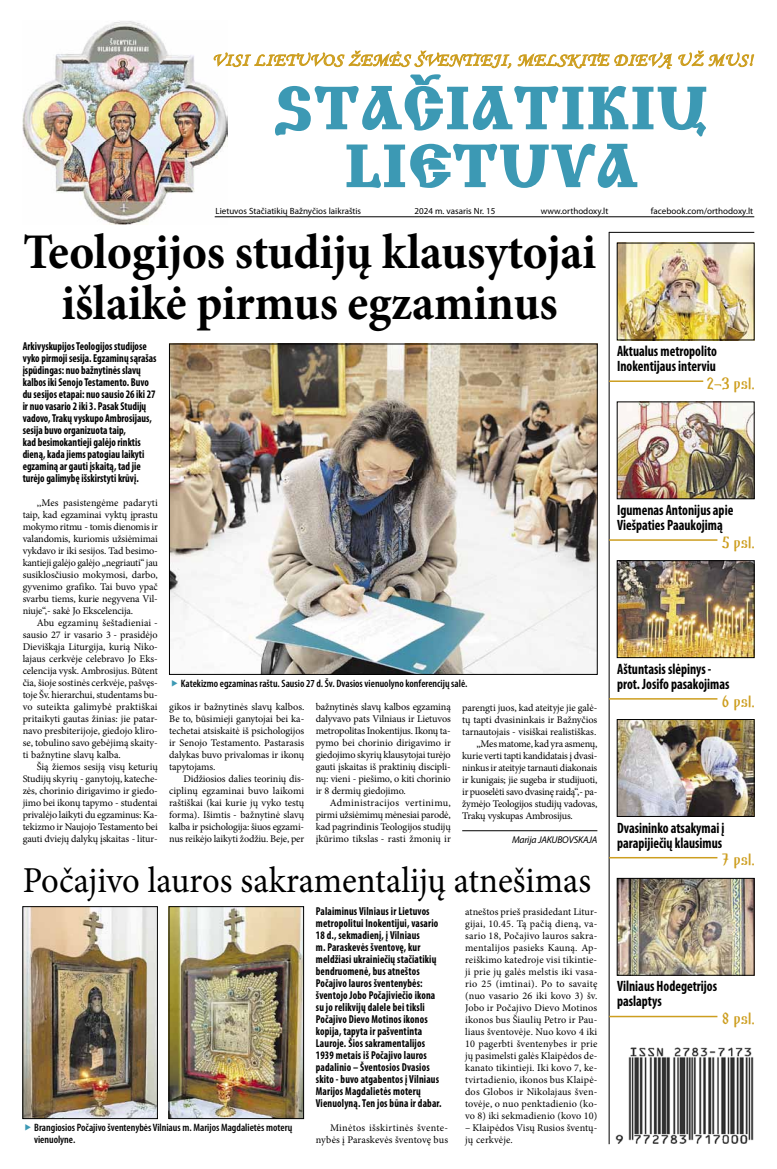
<style>
.page{position:relative;width:777px;height:1169px;background:#fff}
.page>*{position:absolute;margin:0;border:0;box-sizing:border-box;transform-origin:0 0}
.t1{font:60px/57.8px "Cyrillic Old";letter-spacing:.045em;color:#3c99b4;text-align:center}
.t2{font:700 49.8px/51.6px "Minion Pro";letter-spacing:-.005em;color:#000;text-align:center;scale:.95 1}
.t3{font:36.5px "Minion Pro";color:#000;scale:.95 1}
.t4{font:17.9px "Monotype Corsiva";letter-spacing:.025em;color:#cd9e1f;scale:1.05 1}
.t5{font:17.5px "Cyrillic Old";color:#3c99b4;scale:3.5 1}
.t6{font:700 17px "Bukyvede";letter-spacing:.025em;color:#cd9e1f;scale:.9 1}
.t7{font:700 condensed 15px/15px "Myriad Pro";color:#000;scale:.9 1}
.t8{font:700 condensed 11.5px/12px "Myriad Pro";letter-spacing:.01em;color:#000;scale:.9 1}
.t9{font:600 condensed 10.7px/12px "Myriad Pro";color:#000}
.t10{font:10.2px/12px "Minion Pro";letter-spacing:-.01em;color:#000;text-align:justify}
.t11{font:10.2px/12px "Minion Pro";letter-spacing:.02em;color:#000;text-align:right}
.t12{font:10.2px/12px "Minion Pro";letter-spacing:.01em;color:#000}
.t13{font:italic 9.8px "Myriad Pro";letter-spacing:-.02em;color:#000}
.t14{font:9px "Myriad Pro";color:#000}
</style>
<div class="page">
<img style="left:23px;top:21px;width:204px;height:203px">
<hr style="left:215px;top:217px;width:539px;height:1px;background:#000">
<hr style="left:609px;top:232px;width:1px;height:912px;background:#000">
<hr style="left:609px;top:232px;width:145px;height:1px;background:#000">
<img style="left:615px;top:1047px;width:139px;height:96px">
<hr style="left:462px;top:830px;width:135px;height:1px;background:#000">
<img style="left:171px;top:346px;width:424px;height:326px">
<div style="left:169px;top:344px;width:428px;height:330px;border:1px solid #000"></div>
<hr style="left:609px;top:1015px;width:108px;height:2px;background:#cd9e1f">
<img style="left:619px;top:245px;width:133px;height:93px">
<img style="left:619px;top:880px;width:133px;height:93px">
<div style="left:617px;top:878px;width:137px;height:97px;border:1px solid #000"></div>
<img style="left:619px;top:721px;width:133px;height:93px">
<div style="left:617px;top:719px;width:137px;height:97px;border:1px solid #000"></div>
<hr style="left:609px;top:857px;width:108px;height:1px;background:#cd9e1f">
<img style="left:619px;top:562px;width:133px;height:93px">
<div style="left:617px;top:560px;width:137px;height:97px;border:1px solid #000"></div>
<hr style="left:609px;top:698px;width:108px;height:1px;background:#cd9e1f">
<hr style="left:609px;top:380px;width:94px;height:2px;background:#cd9e1f">
<img style="left:619px;top:404px;width:133px;height:93px">
<div style="left:617px;top:402px;width:137px;height:97px;border:1px solid #000"></div>
<hr style="left:609px;top:539px;width:108px;height:2px;background:#cd9e1f">
<img style="left:25px;top:908px;width:130px;height:208px">
<img style="left:171px;top:908px;width:131px;height:208px">
<div style="left:169px;top:906px;width:135px;height:212px;border:1px solid #000"></div>
<svg style="left:214px;top:46px;width:540px;height:144px"></svg>
<h3 class="t4" style="left:212px;top:49px;width:516px">VISI LIETUVOS ŽEMĖS ŠVENTIEJI, MELSKITE DIEVĄ UŽ MUS!</h3>
<h1 class="t1" style="left:276px;top:81px;width:432px">STACIATIKIU<br>LIETUVA</h1>
<h3 class="t5" style="left:410px;top:68px;width:10px">v</h3>
<p class="t14" style="left:215px;top:205px;width:147px">Lietuvos Stačiatikių Bažnyčios laikraštis</p>
<p class="t14" style="left:414px;top:205px;width:82px">2024 m. vasaris Nr. 15</p>
<p class="t14" style="left:540px;top:205px;width:69px">www.orthodoxy.lt</p>
<p class="t14" style="left:651px;top:205px;width:104px">facebook.com/orthodoxy.lt</p>
<h2 class="t2" style="left:23px;top:225px;width:604px">Teologijos studijų klausytojai išlaikė pirmus egzaminus</h2>
<p class="t8" style="left:23px;top:340px;width:150px">Arkivyskupijos Teologijos studijose vyko pirmoji sesija. Egzaminų sąrašas įspūdingas: nuo bažnytinės slavų kalbos iki Senojo Testamento. Buvo du sesijos etapai: nuo sausio 26 iki 27 ir nuo vasario 2 iki 3. Pasak Studijų vadovo, Trakų vyskupo Ambrosijaus, sesija buvo organizuota taip,<br>kad besimokantieji galėjo rinktis dieną, kada jiems patogiau laikyti egzaminą ar gauti įskaitą, tad jie turėjo galimybę išskirstyti krūvį.</p>
<p class="t10" style="left:23px;top:497px;width:137px;text-indent:14px">,,Mes pasistengėme padaryti taip, kad egzaminai vyktų įprastu mokymo ritmu - tomis dienomis ir valandomis, kuriomis užsiėmimai vykdavo ir iki sesijos. Tad besimo&shy;kantieji galėjo galėjo ,,negriauti“ jau susiklosčiusio mokymosi, darbo, gyvenimo grafiko. Tai buvo ypač svarbu tiems, kurie negyvena Vil&shy;niuje“,- sakė Jo Ekscelencija.</p>
<p class="t10" style="left:23px;top:617px;width:137px;text-indent:14px">Abu egzaminų šeštadieniai - sausio 27 ir vasario 3 - prasidėjo Dieviškąja Liturgija, kurią Niko&shy;lajaus cerkvėje celebravo Jo Eks&shy;celencija vysk. Ambrosijus. Būtent čia, šioje sostinės cerkvėje, pašvęs&shy;toje Šv. hierarchui, studentams bu&shy;vo suteikta galimybė praktiškai pritaikyti gautas žinias: jie patar&shy;navo presbiterijoje, giedojo kliro&shy;se, tobulino savo gebėjimą skaity&shy;ti bažnytine slavų kalba.</p>
<p class="t10" style="left:23px;top:761px;width:137px;text-indent:14px">Šią žiemos sesiją visų keturių Studijų skyrių - ganytojų, kateche&shy;zės, chorinio dirigavimo ir giedo&shy;jimo bei ikonų tapymo - studentai privalėjo laikyti du egzaminus: Ka&shy;tekizmo ir Naujojo Testamento bei gauti dviejų dalykų įskaitas - litur-</p>
<p class="t9" style="left:181px;top:676px;width:288px">Katekizmo egzaminas raštu. Sausio 27 d. Šv. Dvasios vienuolyno konferencijų salė.</p>
<p class="t10" style="left:169px;top:701px;width:137px">gikos ir bažnytinės slavų kalbos.<br>Be to, būsimieji ganytojai bei ka&shy;techetai atsiskaitė iš psichologijos ir Senojo Testamento. Pastarasis dalykas buvo privalomas ir ikonų tapytojams.</p>
<p class="t10" style="left:169px;top:773px;width:137px;text-indent:14px">Didžiosios dalies teorinių dis&shy;ciplinų egzaminai buvo laikomi raštiškai (kai kurie jų vyko testų forma). Išimtis - bažnytinė slavų kalba ir psichologija: šiuos egzami&shy;nus reikėjo laikyti žodžiu. Beje, per</p>
<p class="t10" style="left:316px;top:701px;width:137px">bažnytinės slavų kalbos egzaminą dalyvavo pats Vilniaus ir Lietuvos metropolitas Inokentijus. Ikonų ta&shy;pymo bei chorinio dirigavimo ir giedojimo skyrių klausytojai turėjo gauti įskaitas iš praktinių discipli&shy;nų: vieni - piešimo, o kiti chorinio ir 8 dermių giedojimo.</p>
<p class="t10" style="left:316px;top:797px;width:137px;text-indent:14px">Administracijos vertinimu, pirmi užsiėmimų mėnesiai parodė, kad pagrindinis Teologijos studijų įkūrimo tikslas - rasti žmonių ir</p>
<p class="t10" style="left:462px;top:701px;width:137px">parengti juos, kad ateityje jie galė-</p>
<p class="t10" style="left:462px;top:713px;width:137px">tų tapti dvasininkais ir Bažnyčios</p>
<p class="t10" style="left:462px;top:725px;width:136px">tarnautojais - visiškai realistiškas.</p>
<p class="t10" style="left:476px;top:737px;width:122px">,,Mes matome, kad yra asmenų,</p>
<p class="t10" style="left:462px;top:749px;width:137px">kurie verti tapti kandidatais į dvasi-</p>
<p class="t10" style="left:462px;top:761px;width:136px">ninkus ir ateityje tarnauti diakonais</p>
<p class="t10" style="left:462px;top:773px;width:137px">ir kunigais; jie sugeba ir studijuoti,</p>
<p class="t10" style="left:462px;top:785px;width:137px">ir puoselėti savo dvasinę raidą“,- pa-</p>
<p class="t10" style="left:462px;top:797px;width:137px">žymėjo Teologijos studijų vadovas,</p>
<p class="t10" style="left:462px;top:809px;width:112px">Trakų vyskupas Ambrosijus.</p>
<p class="t13" style="left:512px;top:833px;width:87px">Marija JAKUBOVSKAJA</p>
<h3 class="t3" style="left:23px;top:855px;width:600px">Počajivo lauros sakramentalijų atnešimas</h3>
<p class="t9" style="left:34px;top:1120px;width:260px">Brangiosios Počajivo šventenybės Vilniaus m. Marijos Magdalietės moterų vienuolyne.</p>
<p class="t8" style="left:316px;top:904px;width:141px">Palaiminus Vilniaus ir Lietuvos metropolitui Inokentijui, vasario<br>18 d., sekmadienį, į Vilniaus<br>m. Paraskevės šventovę, kur meldžiasi ukrainiečių stačiatikių bendruomenė, bus atneštos<br>Počajivo lauros šventenybės: šventojo Jobo Počajiviečio ikona su jo relikvijų dalele bei tiksli<br>Počajivo Dievo Motinos ikonos kopija, tapyta ir pašventinta<br>Lauroje. Šios sakramentalijos<br>1939 metais iš Počajivo lauros padalinio – Šventosios Dvasios skito - buvo atgabentos į Vilniaus<br>Marijos Magdalietės moterų<br>Vienuolyną. Ten jos būna ir dabar.</p>
<p class="t11" style="left:316px;top:1121px;width:134px">Minėtos išskirtinės švente&shy;nybės į Paraskevės šventovę bus</p>
<p class="t10" style="left:465px;top:905px;width:134px">atneštos prieš prasidedant Litur&shy;gijai, 10.45. Tą pačią dieną, va&shy;sario 18, Počajivo lauros sakra&shy;mentalijos pasieks Kauną. Ap&shy;reiškimo katedroje visi tikintie&shy;ji prie jų galės melstis iki vasa&shy;rio 25 (imtinai). Po to savaitę (nuo vasario 26 iki kovo 3) šv.<br>Jobo ir Počajivo Dievo Motinos ikonos bus Šiaulių Petro ir Pau&shy;liaus šventovėje. Nuo kovo 4 iki 10 pagerbti šventenybes ir prie jų pasimelsti galės Klaipėdos de&shy;kanato tikintieji. Iki kovo 7, ke&shy;tvirtadienio, ikonos bus Klaipė&shy;dos Globos ir Nikolajaus šven&shy;tovėje, o nuo penktadienio (ko&shy;vo 8) iki sekmadienio (kovo 10)</p>
<p class="t12" style="left:465px;top:1121px;width:134px">– Klaipėdos Visų Rusios šventų&shy;jų cerkvėje.</p>
<h3 class="t7" style="left:617px;top:343px;width:113px">Aktualus metropolito<br>Inokentijaus interviu</h3>
<h3 class="t6" style="left:706px;top:372px;width:55px">2-3 psl.</h3>
<h3 class="t7" style="left:617px;top:502px;width:131px">Igumenas Antonijus apie<br>Viešpaties Paaukojimą</h3>
<h3 class="t6" style="left:721px;top:531px;width:38px">5 psl.</h3>
<h3 class="t7" style="left:617px;top:661px;width:126px">Aštuntasis slėpinys - prot. Josifo pasakojimas</h3>
<h3 class="t6" style="left:721px;top:690px;width:38px">6 psl.</h3>
<h3 class="t7" style="left:617px;top:819px;width:121px">Dvasininko atsakymai į parapijiečių klausimus</h3>
<h3 class="t6" style="left:721px;top:848px;width:38px">7 psl.</h3>
<h3 class="t7" style="left:617px;top:978px;width:113px">Vilniaus Hodegetrijos paslaptys</h3>
<h3 class="t6" style="left:721px;top:1007px;width:38px">8 psl.</h3>
</div>
